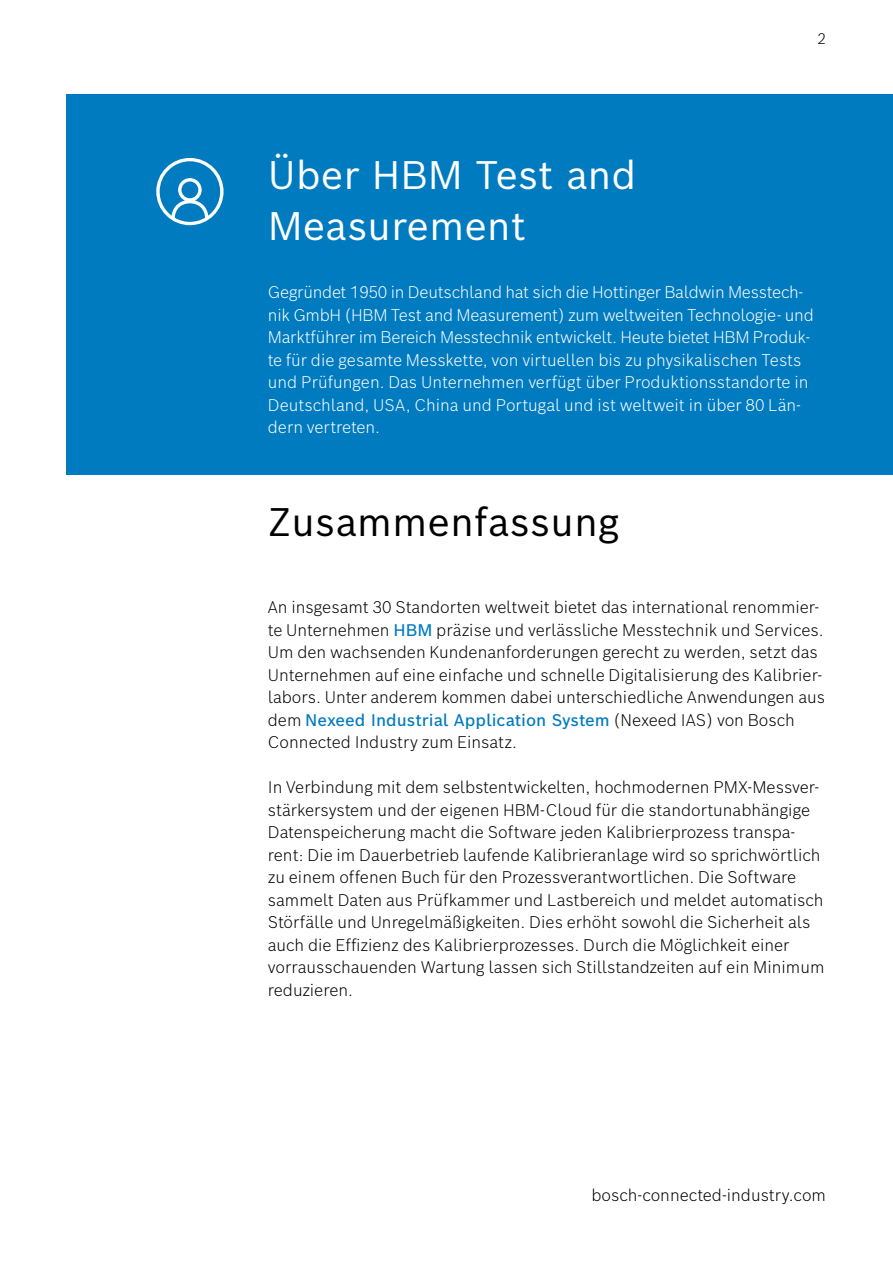
<style>
.page{position:relative;width:893px;height:1263px;background:#fff}
.page>*{position:absolute;margin:0;border:0;box-sizing:border-box;transform-origin:0 0}
.t1{font:39px/51px "Bosch Sans";color:#fff}
.t2{font:39px "Bosch Sans";color:#000}
.t3{font:300 16.5px/22.5px "Bosch Sans";color:#000}
.t4{font:300 16.5px/22.5px "Bosch Sans";letter-spacing:-.015em;color:#fff}
.t5{font:300 15px "Bosch Sans";color:#000}
.s1{font-weight:500;color:#007bc0}
</style>
<div class="page">
<div style="left:67px;top:95px;width:826px;height:380px;background:#007bc0"></div>
<svg style="left:156px;top:158px;width:68px;height:67px"></svg>
<h1 class="t1" style="left:268px;top:148px;width:370px">Über HBM Test and<br>Measurement</h1>
<p class="t5" style="left:817px;top:28px;width:10px">2</p>
<p class="t4" style="left:268px;top:280px;width:547px">Gegründet 1950 in Deutschland hat sich die Hottinger Baldwin Messtech&shy;nik GmbH (HBM Test and Measurement) zum weltweiten Technologie- und Marktführer im Bereich Messtechnik entwickelt. Heute bietet HBM Produk&shy;te für die gesamte Messkette, von virtuellen bis zu physikalischen Tests und Prüfungen. Das Unternehmen verfügt über Produktionsstandorte in Deutschland, USA, China und Portugal und ist weltweit in über 80 Län&shy;dern vertreten.</p>
<h1 class="t2" style="left:268px;top:496px;width:353px">Zusammenfassung</h1>
<p class="t3" style="left:268px;top:595px;width:559px">An insgesamt 30 Standorten weltweit bietet das international renommier&shy;te Unternehmen <span class="s1">HBM</span> präzise und verlässliche Messtechnik und Services.<br>Um den wachsenden Kundenanforderungen gerecht zu werden, setzt das Unternehmen auf eine einfache und schnelle Digitalisierung des Kalibrier&shy;labors. Unter anderem kommen dabei unterschiedliche Anwendungen aus dem <span class="s1">Nexeed Industrial Application System</span> (Nexeed IAS) von Bosch Connected Industry zum Einsatz.</p>
<p class="t3" style="left:268px;top:775px;width:558px">In Verbindung mit dem selbstentwickelten, hochmodernen PMX-Messver&shy;stärkersystem und der eigenen HBM-Cloud für die standortunabhängige Datenspeicherung macht die Software jeden Kalibrierprozess transpa&shy;rent: Die im Dauerbetrieb laufende Kalibrieranlage wird so sprichwörtlich zu einem offenen Buch für den Prozessverantwortlichen. Die Software sammelt Daten aus Prüfkammer und Lastbereich und meldet automatisch Störfälle und Unregelmäßigkeiten. Dies erhöht sowohl die Sicherheit als auch die Effizienz des Kalibrierprozesses. Durch die Möglichkeit einer vorrausschauenden Wartung lassen sich Stillstandzeiten auf ein Minimum reduzieren.</p>
<p class="t3" style="left:591px;top:1183px;width:236px">bosch-connected-industry.com</p>
</div>
